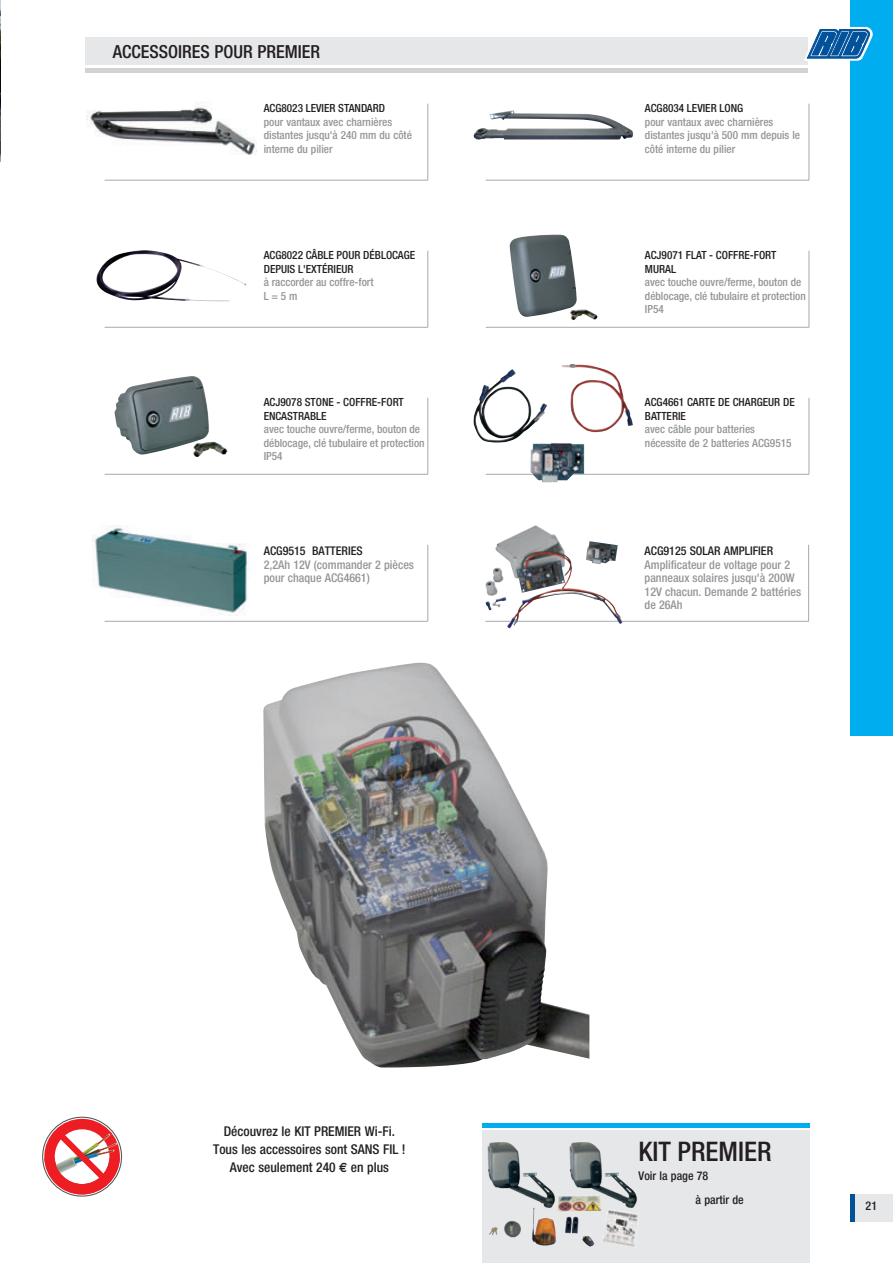
<style>
.page{position:relative;width:893px;height:1263px;background:#fff}
.page>*{position:absolute;margin:0;border:0;box-sizing:border-box;transform-origin:0 0}
.t1{font:500 condensed 27px "Helvetica Neue";color:#231f20}
.t2{font:500 condensed 18px "Helvetica Neue";color:#231f20}
.t3{font:500 condensed 13.5px/18px "Helvetica Neue";color:#231f20;text-align:center}
.t4{font:500 condensed 12px/13.5px "Helvetica Neue";color:#939598}
.t5{font:500 condensed 12px/24px "Helvetica Neue";color:#231f20}
.t6{font:500 condensed 11.25px/13.5px "Helvetica Neue";color:#939598}
.t7{font:500 condensed 11.25px/13.5px "Helvetica Neue";color:#231f20}
.s1{font-family:"Euro Sans";font-weight:700;font-stretch:normal}
</style>
<div class="page">
<div style="left:855px;top:1194px;width:38px;height:28px;background:#e6e7e9"></div>
<hr style="left:850px;top:1194px;width:4px;height:28px;background:#01529b">
<div style="left:851px;top:0;width:42px;height:736px;background:#00aeef"></div>
<img style="left:86px;top:101px;width:169px;height:54px">
<hr style="left:105px;top:180px;width:323px;height:1px;background:#a8a9ad">
<hr style="left:427px;top:104px;width:1px;height:76px;background:#a8a9ad">
<hr style="left:105px;top:327px;width:323px;height:1px;background:#a8a9ad">
<hr style="left:427px;top:251px;width:1px;height:76px;background:#a8a9ad">
<hr style="left:105px;top:474px;width:323px;height:1px;background:#a8a9ad">
<hr style="left:427px;top:398px;width:1px;height:76px;background:#a8a9ad">
<hr style="left:105px;top:621px;width:323px;height:1px;background:#a8a9ad">
<hr style="left:427px;top:545px;width:1px;height:76px;background:#a8a9ad">
<img style="left:473px;top:110px;width:160px;height:29px">
<hr style="left:486px;top:180px;width:323px;height:1px;background:#a8a9ad">
<hr style="left:809px;top:104px;width:1px;height:76px;background:#a8a9ad">
<hr style="left:486px;top:327px;width:323px;height:1px;background:#a8a9ad">
<hr style="left:809px;top:251px;width:1px;height:76px;background:#a8a9ad">
<hr style="left:486px;top:474px;width:323px;height:1px;background:#a8a9ad">
<hr style="left:809px;top:398px;width:1px;height:76px;background:#a8a9ad">
<img style="left:96px;top:250px;width:150px;height:52px">
<img style="left:263px;top:663px;width:326px;height:404px">
<img style="left:510px;top:235px;width:87px;height:85px">
<img style="left:114px;top:376px;width:114px;height:81px">
<img style="left:473px;top:364px;width:160px;height:79px">
<hr style="left:485px;top:621px;width:324px;height:1px;background:#a8a9ad">
<hr style="left:808px;top:545px;width:1px;height:76px;background:#a8a9ad">
<img style="left:93px;top:526px;width:157px;height:89px">
<img style="left:495px;top:525px;width:128px;height:103px">
<div style="left:42px;top:1117px;width:80px;height:79px;border:1px solid #57585a;border-radius:50%"></div>
<div style="left:44px;top:1119px;width:76px;height:75px;background:#ee1d23;border-radius:50%"></div>
<svg style="left:55px;top:1129px;width:54px;height:55px"></svg>
<svg style="left:44px;top:1133px;width:76px;height:61px"></svg>
<img style="left:0;top:0;width:1px;height:161px">
<div style="left:482px;top:1130px;width:328px;height:133px;background:#e6e7e9"></div>
<hr style="left:482px;top:1123px;width:328px;height:4px;background:#00aeef">
<img style="left:487px;top:1142px;width:151px;height:105px">
<div style="left:85px;top:38px;width:722px;height:27px;background:#e6e7e9"></div>
<hr style="left:85px;top:68px;width:722px;height:4px;background:#d1d2d4">
<svg style="left:804px;top:27px;width:69px;height:34px"></svg>
<h2 class="t2" style="left:113px;top:41px;width:209px">ACCESSOIRES POUR PREMIER</h2>
<p class="t7" style="left:264px;top:101px;width:123px">ACG8023 LEVIER STANDARD</p>
<p class="t6" style="left:264px;top:115px;width:150px">pour vantaux avec charnières distantes jusqu'à 240 mm du côté interne du pilier</p>
<p class="t7" style="left:264px;top:248px;width:153px">ACG8022 CÂBLE POUR DÉBLOCAGE<br>DEPUIS L'EXTÉRIEUR</p>
<p class="t6" style="left:264px;top:275px;width:111px">à raccorder au coffre-fort<br>L = 5 m</p>
<p class="t7" style="left:264px;top:395px;width:141px">ACJ9078 STONE - COFFRE-FORT<br>ENCASTRABLE</p>
<p class="t6" style="left:264px;top:422px;width:162px">avec touche ouvre/ferme, bouton de déblocage, clé tubulaire et protection<br>IP54</p>
<p class="t5" style="left:264px;top:539px;width:100px">ACG9515 BATTERIES</p>
<p class="t4" style="left:264px;top:557px;width:152px">2,2Ah 12V (commander 2 pièces pour chaque ACG4661)</p>
<p class="t3" style="left:213px;top:1121px;width:194px">Découvrez le KIT PREMIER Wi-Fi.<br>Tous les accessoires sont SANS FIL !<br>Avec seulement 240 <span class="s1">€</span> en plus</p>
<p class="t7" style="left:645px;top:101px;width:100px">ACG8034 LEVIER LONG</p>
<p class="t6" style="left:645px;top:115px;width:157px">pour vantaux avec charnières distantes jusqu'à 500 mm depuis le côté interne du pilier</p>
<p class="t7" style="left:645px;top:248px;width:133px">ACJ9071 FLAT - COFFRE-FORT<br>MURAL</p>
<p class="t6" style="left:645px;top:275px;width:162px">avec touche ouvre/ferme, bouton de déblocage, clé tubulaire et protection<br>IP54</p>
<p class="t7" style="left:645px;top:395px;width:151px">ACG4661 CARTE DE CHARGEUR DE<br>BATTERIE</p>
<p class="t6" style="left:645px;top:422px;width:148px">avec câble pour batteries nécessite de 2 batteries ACG9515</p>
<p class="t5" style="left:645px;top:539px;width:130px">ACG9125 SOLAR AMPLIFIER</p>
<p class="t4" style="left:645px;top:557px;width:158px">Amplificateur de voltage pour 2 panneaux solaires jusqu'à 200W<br>12V chacun. Demande 2 battéries de 26Ah</p>
<h1 class="t1" style="left:639px;top:1135px;width:134px">KIT PREMIER</h1>
<p class="t5" style="left:696px;top:1164px;width:50px;text-indent:-57px">Voir la page 78<br>à partir de</p>
<p class="t5" style="left:866px;top:1194px;width:13px">21</p>
</div>
